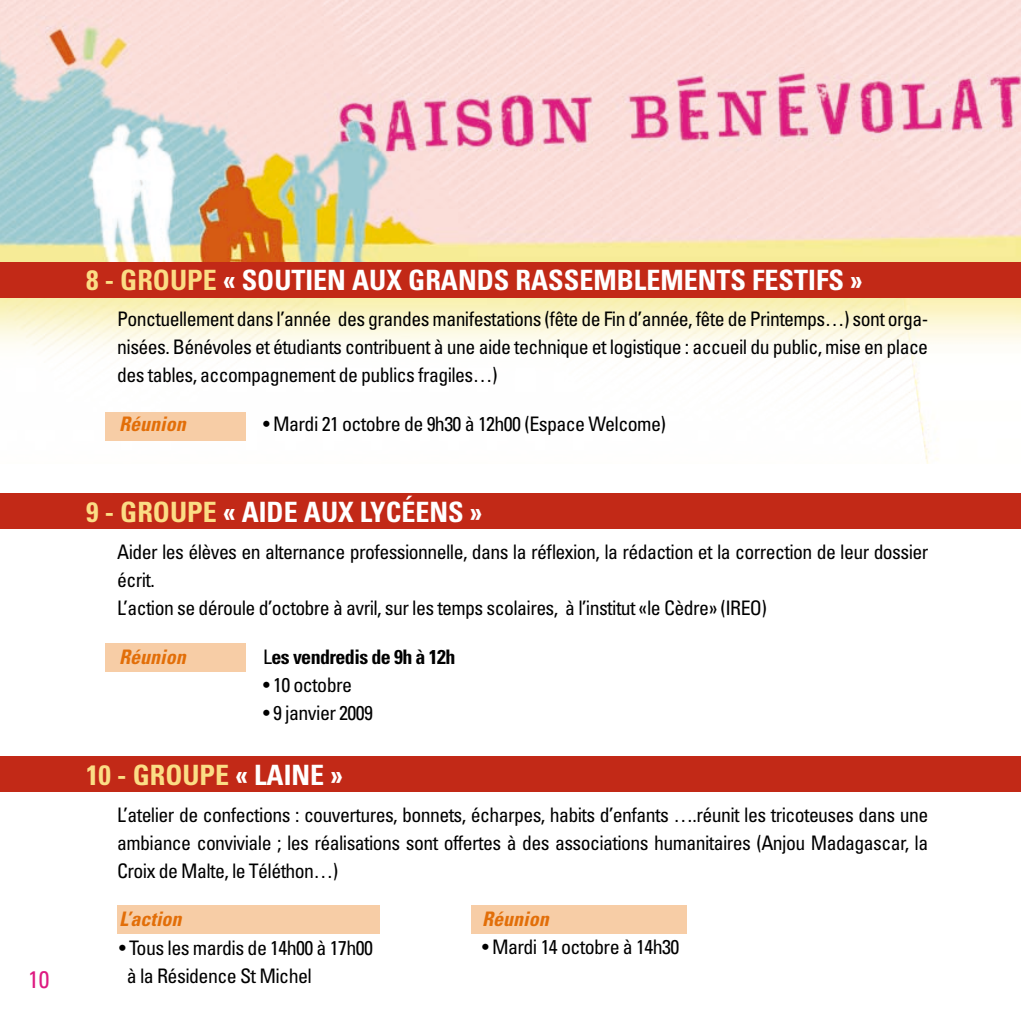
<style>
.page{position:relative;width:1021px;height:1021px;background:#fff}
.page>*{position:absolute;margin:0;border:0;box-sizing:border-box;transform-origin:0 0}
.t1{font:700 condensed 28px "Univers";color:#fff}
.t2{font:700 condensed 28px "Univers";color:#fbdd85}
.t3{font:condensed 24px "Univers";color:#de1a81}
.t4{font:condensed 20px/28px "Univers";letter-spacing:-.03em;color:#000;text-align:justify}
.t5{font:italic 700 condensed 20px "Univers";color:#e26e08}
.t6{font:700 condensed 20px "Univers";letter-spacing:-.03em;color:#000}
.s1{color:#fbdd85}
.s2{font-weight:400}
.s3{color:#fff}
</style>
<div class="page">
<img style="left:0;top:0;width:1020px;height:463px">
<div style="left:471px;top:904px;width:215px;height:29px;background:#f7cda6"></div>
<div style="left:105px;top:643px;width:140px;height:28px;background:#f7cda6"></div>
<div style="left:105px;top:411px;width:140px;height:29px;background:#f7cda6"></div>
<div style="left:0;top:756px;width:1020px;height:35px;background:#c22917"></div>
<div style="left:0;top:493px;width:1020px;height:36px;background:#c22917"></div>
<div style="left:0;top:263px;width:1020px;height:35px;background:#c22917"></div>
<div style="left:117px;top:904px;width:263px;height:29px;background:#f7cda6"></div>
<p class="t3" style="left:28px;top:963px;width:23px">10</p>
<h1 class="t1" style="left:86px;top:263px;width:463px"><span class="s1">8 - GROUPE</span> « SOUTIEN AUX GRANDS RASSEM</h1>
<h1 class="t1" style="left:616px;top:263px;width:34px">BLEMENTS</h1>
<h1 class="t1" style="left:752px;top:263px;width:15px">FEST</h1>
<h1 class="t1" style="left:808px;top:263px;width:56px">IFS »</h1>
<p class="t4" style="left:117px;top:305px;width:812px">Ponctuellement dans l’année des grandes manifestations (fête de Fin d’année, fête de Printemps…) sont orga&shy;nisées. Bénévoles et étudiants contribuent à une aide technique et logistique : accueil du public, mise en place des tables, accompagnement de publics fragiles…)</p>
<p class="t5" style="left:119px;top:412px;width:68px">Réunion</p>
<p class="t4" style="left:263px;top:409px;width:404px">• Mardi 21 octobre de 9h30 à 12h00 (Espace Welcome)</p>
<h1 class="t1" style="left:86px;top:495px;width:346px"><span class="s1">9 - GROUPE</span> « AIDE AUX LYCÉENS</h1>
<h1 class="t1" style="left:470px;top:495px;width:14px">»</h1>
<p class="t4" style="left:117px;top:537px;width:812px;text-align:left">Aider les élèves en alternance professionnelle, dans la réflexion, la rédaction et la correction de leur dossier écrit.<br>L’action se déroule d’octobre à avril, sur les temps scolaires, à l’institut «le Cèdre» (IREO)</p>
<p class="t5" style="left:119px;top:644px;width:68px">Réunion</p>
<p class="t6" style="left:263px;top:644px;width:194px"><span class="s2">L</span>ES VENDREDIS DE 9H À 12H</p>
<p class="t4" style="left:263px;top:670px;width:90px">• 10 octobre</p>
<p class="t4" style="left:263px;top:698px;width:111px">• 9 janvier 2009</p>
<h1 class="t2" style="left:86px;top:758px;width:258px">10 - GROUPE <span class="s3">« LAINE »</span></h1>
<p class="t4" style="left:117px;top:800px;width:812px">L’atelier de confections : couvertures, bonnets, écharpes, habits d’enfants ….réunit les tricoteuses dans une ambiance conviviale ; les réalisations sont offertes à des associations humanitaires (Anjou Madagascar, la Croix de Malte, le Téléthon…)</p>
<p class="t5" style="left:119px;top:907px;width:64px">L’action</p>
<p class="t4" style="left:127px;top:933px;width:248px;text-indent:-8px">• Tous les mardis de 14h00 à 17h00 à la Résidence St Michel</p>
<p class="t5" style="left:482px;top:907px;width:68px">Réunion</p>
<p class="t4" style="left:482px;top:933px;width:199px">• Mardi 14 octobre à 14h30</p>
</div>
